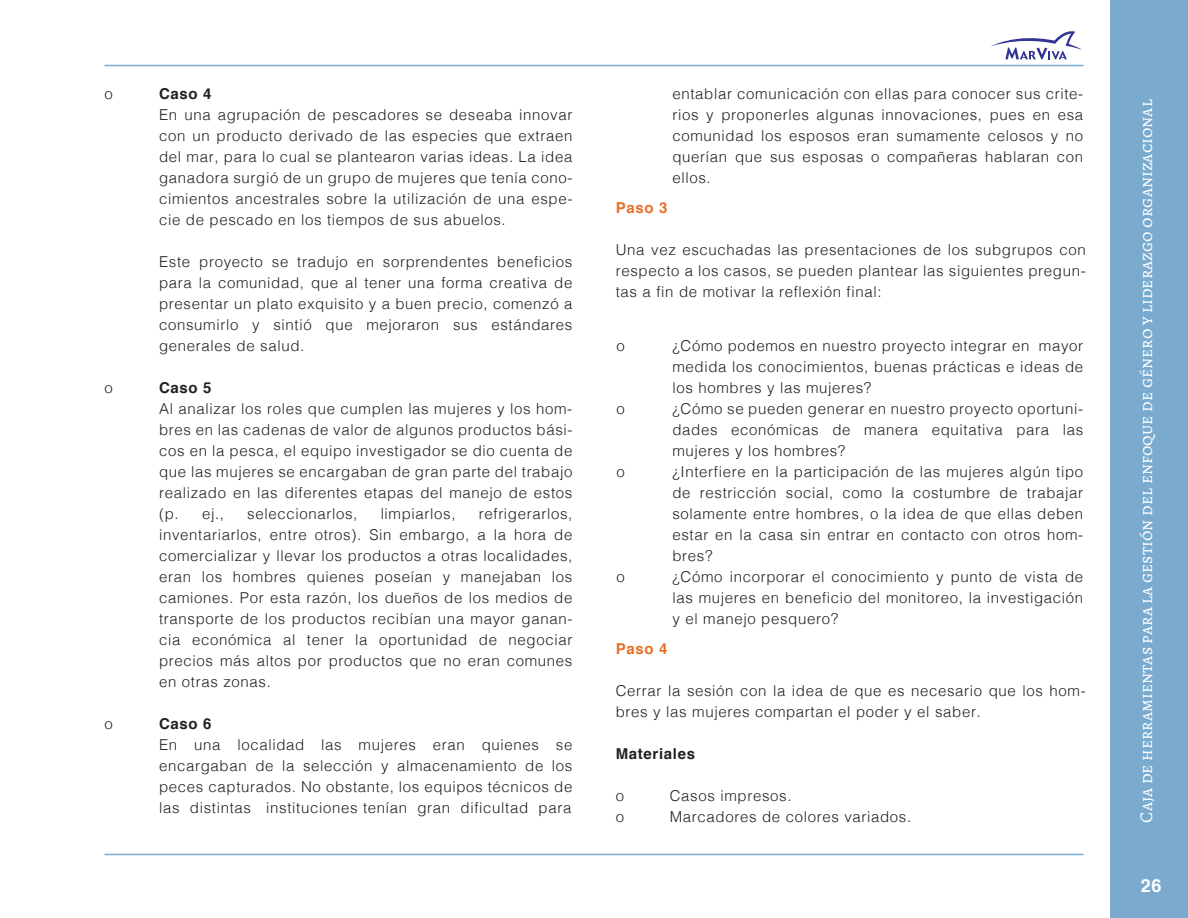
<style>
.page{position:relative;width:1188px;height:918px;background:#fff}
.page>*{position:absolute;margin:0;border:0;box-sizing:border-box;transform-origin:0 0}
.t1{font:18px "Alegreya SC";color:#fff}
.t2{font:700 18px "Helvetica";color:#fff}
.t3{font:300 15px/21px "Helvetica";letter-spacing:.045em;color:#231f20;text-align:justify}
.t4{font:700 15px "Helvetica";letter-spacing:.045em;color:#231f20}
.t5{font:700 15px "Helvetica";letter-spacing:.045em;color:#e57029}
</style>
<div class="page">
<div style="left:1111px;top:0;width:77px;height:918px;background:#7aabcf"></div>
<hr style="left:105px;top:65px;width:978px;height:1px;background:#7aabcf">
<hr style="left:105px;top:854px;width:978px;height:1px;background:#7aabcf">
<svg style="left:991px;top:31px;width:91px;height:28px"></svg>
<p class="t3" style="left:104px;top:82px;width:10px">o</p>
<p class="t3" style="left:104px;top:376px;width:10px">o</p>
<p class="t3" style="left:104px;top:712px;width:10px">o</p>
<p class="t4" style="left:159px;top:81px;width:54px">Caso 4</p>
<p class="t3" style="left:159px;top:103px;width:415px">En una agrupación de pescadores se deseaba innovar con un producto derivado de las especies que extraen del mar, para lo cual se plantearon varias ideas. La idea ganadora surgió de un grupo de mujeres que tenía cono&shy;cimientos ancestrales sobre la utilización de una espe&shy;cie de pescado en los tiempos de sus abuelos.</p>
<p class="t3" style="left:159px;top:250px;width:415px">Este proyecto se tradujo en sorprendentes beneficios para la comunidad, que al tener una forma creativa de presentar un plato exquisito y a buen precio, comenzó a consumirlo y sintió que mejoraron sus estándares generales de salud.</p>
<p class="t4" style="left:159px;top:375px;width:54px">Caso 5</p>
<p class="t3" style="left:159px;top:397px;width:415px">Al analizar los roles que cumplen las mujeres y los hom&shy;bres en las cadenas de valor de algunos productos bási&shy;cos en la pesca, el equipo investigador se dio cuenta de que las mujeres se encargaban de gran parte del trabajo realizado en las diferentes etapas del manejo de estos (p. ej.,</p>
<p class="t3" style="left:159px;top:502px;width:415px;text-indent:320px">refrigerarlos, inventariarlos, entre otros). Sin embargo, a la hora de comercializar y llevar los productos a otras localidades, eran los hombres quienes poseían y manejaban los camiones. Por esta razón, los dueños de los medios de transporte de los productos recibían una mayor ganan&shy;cia económica al tener la oportunidad de negociar precios más altos por productos que no eran comunes en otras zonas.</p>
<p class="t4" style="left:159px;top:711px;width:54px">Caso 6</p>
<p class="t3" style="left:159px;top:733px;width:415px">En una localidad las mujeres eran quienes se encargaban de la selección y almacenamiento de los peces capturados. No obstante, los equipos técnicos de las distintas instituciones tenían gran dificultad para</p>
<p class="t3" style="left:247px;top:502px;width:112px">seleccionarlos,</p>
<p class="t3" style="left:381px;top:502px;width:76px">limpiarlos,</p>
<p class="t3" style="left:672px;top:82px;width:412px">entablar comunicación con ellas para conocer sus crite&shy;rios y proponerles algunas innovaciones, pues en esa comunidad los esposos eran sumamente celosos y no querían que sus esposas o compañeras hablaran con ellos.</p>
<p class="t5" style="left:616px;top:196px;width:53px">Paso 3</p>
<p class="t3" style="left:616px;top:239px;width:471px">Una vez escuchadas las presentaciones de los subgrupos con respecto a los casos, se pueden plantear las siguientes pregun&shy;tas a fin de motivar la reflexión final:</p>
<p class="t3" style="left:616px;top:334px;width:10px">o</p>
<p class="t3" style="left:616px;top:397px;width:10px">o</p>
<p class="t3" style="left:616px;top:460px;width:10px">o</p>
<p class="t3" style="left:616px;top:565px;width:10px">o</p>
<p class="t3" style="left:672px;top:334px;width:412px;text-align:left">¿Cómo podemos en nuestro proyecto integrar en mayor medida los conocimientos, buenas prácticas e ideas de los hombres y las mujeres?<br>¿Cómo se pueden generar en nuestro proyecto oportuni&shy;dades económicas de manera equitativa para las mujeres y los hombres?<br>¿Interfiere en la participación de las mujeres algún tipo de restricción social, como la costumbre de trabajar solamente entre hombres, o la idea de que ellas deben estar en la casa sin entrar en contacto con otros hom&shy;bres?<br>¿Cómo incorporar el conocimiento y punto de vista de las mujeres en beneficio del monitoreo, la investigación y el manejo pesquero?</p>
<p class="t5" style="left:616px;top:637px;width:53px">Paso 4</p>
<p class="t3" style="left:616px;top:680px;width:471px">Cerrar la sesión con la idea de que es necesario que los hom&shy;bres y las mujeres compartan el poder y el saber.</p>
<p class="t4" style="left:616px;top:742px;width:81px">Materiales</p>
<p class="t3" style="left:616px;top:785px;width:10px">o</p>
<p class="t3" style="left:670px;top:785px;width:123px">Casos impresos.</p>
<p class="t3" style="left:616px;top:806px;width:10px">o</p>
<p class="t3" style="left:670px;top:806px;width:243px">Marcadores de colores variados.</p>
<p class="t1" style="left:1135px;top:823px;width:725px;rotate:-90deg">Caja de herramientas para la gestión del enfoque de género y liderazgo organizacional</p>
<p class="t2" style="left:1141px;top:871px;width:22px">26</p>
</div>
